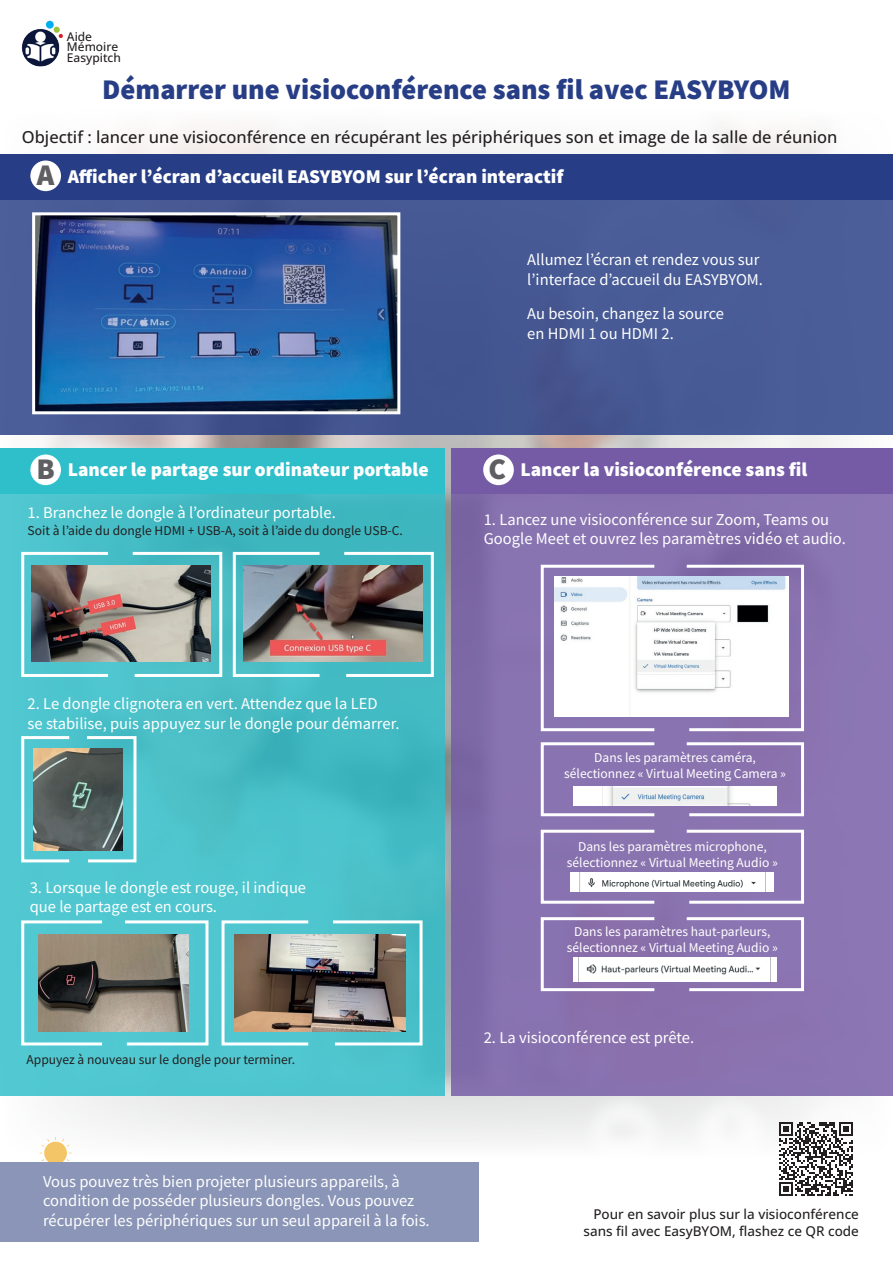
<style>
.page{position:relative;width:893px;height:1263px;background:#fff}
.page>*{position:absolute;margin:0;border:0;box-sizing:border-box;transform-origin:0 0}
.t1{font:900 30px "Source Sans Pro";color:#5f5f62}
.t2{font:900 28.5px "Source Sans Pro";color:#273e86}
.t3{font:900 19.5px "Source Sans Pro";color:#fff}
.t4{font:16.5px/19.8px "Source Sans Pro";color:#fff}
.t5{font:500 16.5px "Open Sans";color:#231f20}
.t6{font:13.5px/16.2px "Source Sans Pro";color:#fff;text-align:center}
.t7{font:13.5px "Source Sans Pro";color:#231f20}
.t8{font:500 13.5px/16.2px "Open Sans";color:#231f20;text-align:right}
.t9{font:500 12px/10.5px "Open Sans";color:#231f20}
</style>
<div class="page">
<img style="left:0;top:127px;width:893px;height:1015px">
<div style="left:0;top:493px;width:445px;height:602px;background:linear-gradient(to right,#52c8d0,#42b9c1)"></div>
<div style="left:0;top:448px;width:445px;height:45px;background:#2fbfca"></div>
<div style="left:452px;top:448px;width:441px;height:45px;background:#755ba6"></div>
<div style="left:452px;top:493px;width:441px;height:602px;background:linear-gradient(to right,#856fad,#8c75b3)"></div>
<img style="left:28px;top:1128px;width:54px;height:34px">
<div style="left:0;top:1162px;width:478px;height:80px;background:#8a95b7"></div>
<div style="left:0;top:199px;width:893px;height:236px;background:#485b96"></div>
<div style="left:0;top:154px;width:893px;height:45px;background:#273e86"></div>
<img style="left:36px;top:216px;width:360px;height:194px">
<div style="left:32px;top:212px;width:368px;height:202px;border:3px solid #fff"></div>
<div style="left:30px;top:161px;width:31px;height:30px;background:#fff;border-radius:50%"></div>
<svg style="left:779px;top:1122px;width:74px;height:73px"></svg>
<img style="left:22px;top:29px;width:38px;height:38px">
<div style="left:46px;top:21px;width:8px;height:8px;background:#00aeef;border-radius:50%"></div>
<svg style="left:54px;top:27px;width:9px;height:11px"></svg>
<div style="left:483px;top:454px;width:31px;height:31px;background:#fff;border-radius:50%"></div>
<img style="left:554px;top:577px;width:130px;height:140px">
<svg style="left:684px;top:563px;width:121px;height:170px"></svg>
<svg style="left:684px;top:741px;width:121px;height:77px;background:#9985b9"></svg>
<svg style="left:684px;top:828px;width:121px;height:77px;background:#9986bb"></svg>
<svg style="left:684px;top:916px;width:121px;height:77px;background:#9b87bc"></svg>
<div style="left:541px;top:565px;width:115px;height:166px;border:3px solid #fff"></div>
<div style="left:541px;top:742px;width:115px;height:74px;border:3px solid #fff"></div>
<div style="left:541px;top:830px;width:115px;height:74px;border:3px solid #fff"></div>
<div style="left:541px;top:917px;width:115px;height:74px;border:3px solid #fff"></div>
<img style="left:573px;top:786px;width:203px;height:19px">
<img style="left:571px;top:873px;width:203px;height:19px">
<img style="left:573px;top:957px;width:203px;height:24px">
<div style="left:30px;top:454px;width:31px;height:31px;background:#fff;border-radius:50%"></div>
<img style="left:32px;top:565px;width:98px;height:97px">
<img style="left:235px;top:935px;width:95px;height:96px">
<img style="left:38px;top:935px;width:84px;height:96px">
<img style="left:33px;top:748px;width:51px;height:102px">
<img style="left:244px;top:565px;width:97px;height:97px">
<svg style="left:130px;top:550px;width:94px;height:128px;background:#8faeaa"></svg>
<svg style="left:330px;top:919px;width:94px;height:128px;background:#7d9b9a"></svg>
<svg style="left:122px;top:919px;width:88px;height:128px;background:#82a5a1"></svg>
<svg style="left:84px;top:734px;width:54px;height:130px;background:#5f8d8f"></svg>
<svg style="left:341px;top:550px;width:94px;height:128px;background:#738281"></svg>
<div style="left:21px;top:552px;width:88px;height:125px;border:3px solid #fff"></div>
<div style="left:222px;top:920px;width:88px;height:125px;border:3px solid #fff"></div>
<div style="left:21px;top:920px;width:83px;height:125px;border:3px solid #fff"></div>
<div style="left:21px;top:736px;width:50px;height:126px;border:3px solid #fff"></div>
<div style="left:233px;top:552px;width:88px;height:125px;border:3px solid #fff"></div>
<p class="t9" style="left:67px;top:31px;width:55px">Aide<br>Mémoire<br>Easypitch</p>
<h2 class="t2" style="left:102px;top:70px;width:690px">Démarrer une visioconférence sans fil avec EASYBYOM</h2>
<p class="t5" style="left:22px;top:125px;width:817px">Objectif : lancer une visioconférence en récupérant les périphériques son et image de la salle de réunion</p>
<h1 class="t1" style="left:37px;top:155px;width:19px">A</h1>
<p class="t3" style="left:68px;top:163px;width:497px">Afficher l’écran d’accueil EASYBYOM sur l’écran interactif</p>
<p class="t4" style="left:527px;top:249px;width:237px">Allumez l’écran et rendez vous sur l’interface d’accueil du EASYBYOM.</p>
<p class="t4" style="left:527px;top:304px;width:198px">Au besoin, changez la source en HDMI 1 ou HDMI 2.</p>
<h1 class="t1" style="left:37px;top:448px;width:20px">B</h1>
<p class="t4" style="left:28px;top:503px;width:310px">1. Branchez le dongle à l’ordinateur portable.</p>
<p class="t7" style="left:28px;top:521px;width:377px">Soit à l’aide du dongle HDMI + USB-A, soit à l’aide du dongle USB-C.</p>
<p class="t3" style="left:68px;top:456px;width:362px">Lancer le partage sur ordinateur portable</p>
<h1 class="t1" style="left:488px;top:448px;width:19px">C</h1>
<p class="t4" style="left:484px;top:509px;width:364px">1. Lancez une visioconférence sur Zoom, Teams ou<br>Google Meet et ouvrez les paramètres vidéo et audio.</p>
<p class="t3" style="left:520px;top:456px;width:288px">Lancer la visioconférence sans fil</p>
<p class="t4" style="left:28px;top:694px;width:373px">2. Le dongle clignotera en vert. Attendez que la LED<br>se stabilise, puis appuyez sur le dongle pour démarrer.</p>
<p class="t4" style="left:30px;top:877px;width:278px">3. Lorsque le dongle est rouge, il indique que le partage est en cours.</p>
<p class="t7" style="left:27px;top:1051px;width:270px">Appuyez à nouveau sur le dongle pour terminer.</p>
<p class="t4" style="left:43px;top:1171px;width:388px">Vous pouvez très bien projeter plusieurs appareils, à condition de posséder plusieurs dongles. Vous pouvez récupérer les périphériques sur un seul appareil à la fois.</p>
<p class="t6" style="left:564px;top:749px;width:223px">Dans les paramètres caméra, sélectionnez « Virtual Meeting Camera »</p>
<p class="t6" style="left:567px;top:838px;width:212px">Dans les paramètres microphone, sélectionnez « Virtual Meeting Audio »</p>
<p class="t6" style="left:567px;top:923px;width:212px">Dans les paramètres haut-parleurs, sélectionnez « Virtual Meeting Audio »</p>
<p class="t4" style="left:484px;top:1027px;width:212px">2. La visioconférence est prête.</p>
<p class="t8" style="left:584px;top:1206px;width:277px">Pour en savoir plus sur la visioconférence sans fil avec EasyBYOM, flashez ce QR code</p>
</div>
